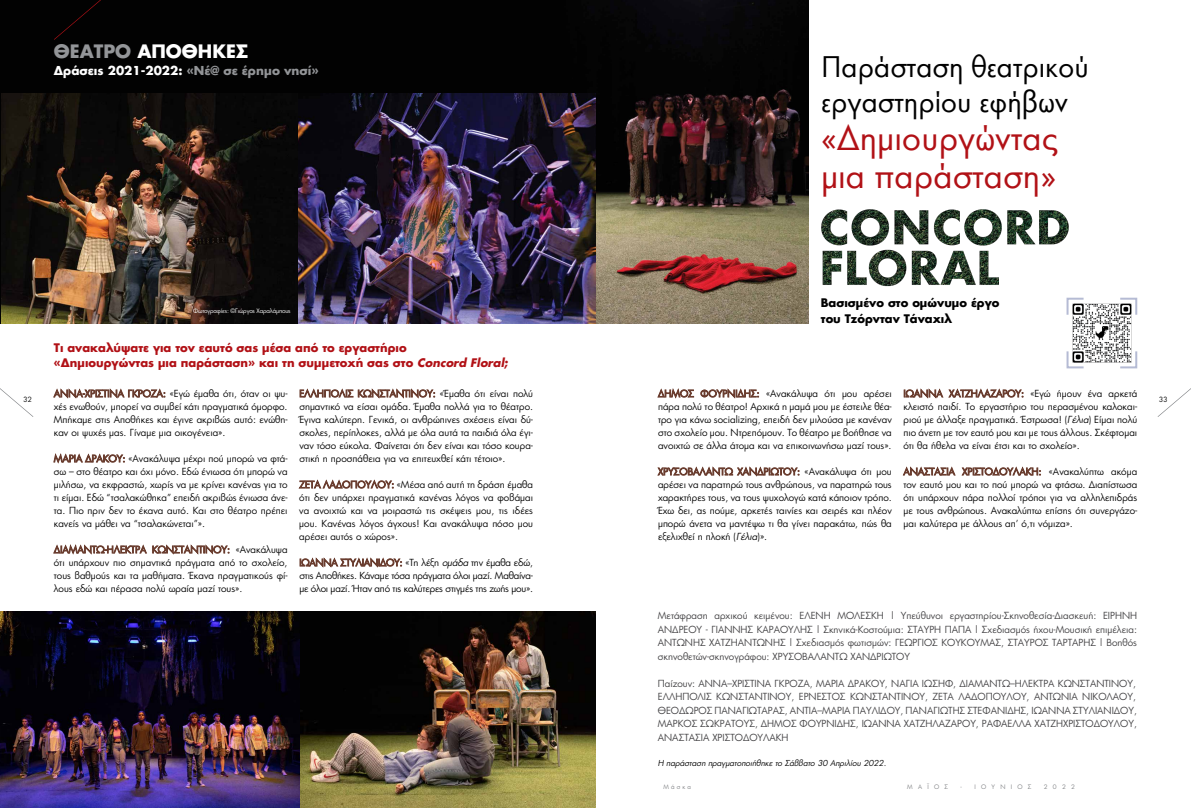
<style>
.page{position:relative;width:1191px;height:808px;background:#fff}
.page>*{position:absolute;margin:0;border:0;box-sizing:border-box;transform-origin:0 0}
.t1{font:37px/38px "Wuerth";color:#b11116}
.t2{font:31px/35px "Wuerth";color:#000}
.t3{font:700 18px "PF Futura Neu";color:#fff}
.t4{font:700 12px "PF Futura Neu";color:#fff}
.t5{font:700 11.5px/15px "PF Futura Neu";color:#b11116}
.t6{font:700 11.5px/16px "PF Futura Neu";color:#000}
.t7{font:9.5px/13px "PF Futura Neu";color:#000;text-align:justify}
.t8{font:9.5px/13.5px "PF Futura Neu";color:#414042;text-align:justify}
.t9{font:italic 8px "PF Futura Neu";color:#000}
.t10{font:7px "PF Futura Neu";color:#000}
.t11{font:6px "PF Futura Neu";letter-spacing:-.025em;color:#fff}
.t12{font:6px "PF Futura Neu";letter-spacing:.88em;color:#808285}
.s1{color:#939598}
.s2{font-style:italic}
.s3{color:#6a3d2f}
</style>
<div class="page">
<img style="left:0;top:0;width:808px;height:323px">
<img style="left:0;top:611px;width:596px;height:197px">
<img style="left:1px;top:94px;width:595px;height:229px">
<svg style="left:0;top:388px;width:33px;height:29px"></svg>
<svg style="left:1157px;top:388px;width:34px;height:29px"></svg>
<div style="left:54px;top:0;width:47px;height:40px;background:#020202"></div>
<img style="left:805px;top:197px;width:264px;height:105px">
<img style="left:1072px;top:303px;width:60px;height:60px">
<svg style="left:1065px;top:297px;width:20px;height:20px"></svg>
<svg style="left:1118px;top:297px;width:20px;height:20px"></svg>
<svg style="left:1118px;top:349px;width:20px;height:20px"></svg>
<svg style="left:1066px;top:349px;width:19px;height:20px"></svg>
<h3 class="t3" style="left:54px;top:39px;width:196px"><span class="s1">ΘΕΑΤΡΟ</span> ΑΠΟΘΉΚΕΣ</h3>
<p class="t4" style="left:54px;top:62px;width:266px">Δράσεις 2021-2022: <span class="s1">«Νέ@ σε έρημο νησί»</span></p>
<h2 class="t2" style="left:821px;top:48px;width:269px">Παράσταση θεατρικού εργαστηρίου εφήβων</h2>
<h1 class="t1" style="left:821px;top:117px;width:239px">«Δημιουργώντας μια παράσταση»</h1>
<p class="t10" style="left:23px;top:395px;width:10px">32</p>
<p class="t11" style="left:193px;top:307px;width:99px">Φωτογραφίες: ©Γιώργος Χαραλάμπους</p>
<p class="t5" style="left:54px;top:340px;width:456px">Τι ανακαλύψατε για τον εαυτό σας μέσα από το εργαστήριο «Δημιουργώντας μια παράσταση» και τη συμμετοχή σας στο <span class="s2">Concord Floral</span>;</p>
<p class="t7" style="left:54px;top:387px;width:235px"><span class="s3">ΆΝΝΑ-ΧΡΙΣΤΊΝΑ ΓΚΡΌΖΑ:</span> «Εγώ έμαθα ότι, όταν οι ψυ&shy;χές ενωθούν, μπορεί να συμβεί κάτι πραγματικά όμορφο.<br>Μπήκαμε στις Αποθήκες και έγινε ακριβώς αυτό: ενώθη&shy;καν οι ψυχές μας. Γίναμε μια οικογένεια».</p>
<p class="t7" style="left:54px;top:452px;width:235px"><span class="s3">ΜΑΡΊΑ ΔΡΆΚΟΥ:</span> «Ανακάλυψα μέχρι πού μπορώ να φτά&shy;σω – στο θέατρο και όχι μόνο. Εδώ ένιωσα ότι μπορώ να μιλήσω, να εκφραστώ, χωρίς να με κρίνει κανένας για το τι είμαι. Εδώ “τσαλακώθηκα” επειδή ακριβώς ένιωσα άνε&shy;τα. Πιο πριν δεν το έκανα αυτό. Και στο θέατρο πρέπει κανείς να μάθει να “τσαλακώνεται”».</p>
<p class="t7" style="left:54px;top:543px;width:235px"><span class="s3">ΔΙΑΜΆΝΤΩ-ΗΛΈΚΤΡΑ ΚΩΝΣΤΑΝΤΊΝΟΥ:</span> «Ανακάλυψα ότι υπάρχουν πιο σημαντικά πράγματα από το σχολείο, τους βαθμούς και τα μαθήματα. Έκανα πραγματικούς φί&shy;λους εδώ και πέρασα πολύ ωραία μαζί τους».</p>
<p class="t7" style="left:299px;top:387px;width:235px"><span class="s3">ΕΛΛΉΠΟΛΙΣ ΚΩΝΣΤΑΝΤΊΝΟΥ:</span> «Έμαθα ότι είναι πολύ σημαντικό να είσαι ομάδα. Έμαθα πολλά για το θέατρο.<br>Έγινα καλύτερη. Γενικά, οι ανθρώπινες σχέσεις είναι δύ&shy;σκολες, περίπλοκες, αλλά με όλα αυτά τα παιδιά όλα έγι&shy;ναν τόσο εύκολα. Φαίνεται ότι δεν είναι και τόσο κουρα&shy;στική η προσπάθεια για να επιτευχθεί κάτι τέτοιο».</p>
<p class="t7" style="left:299px;top:478px;width:235px"><span class="s3">ΖΈΤΑ ΛΑΔΟΠΟΎΛΟΥ:</span> «Μέσα από αυτή τη δράση έμαθα ότι δεν υπάρχει πραγματικά κανένας λόγος να φοβάμαι να ανοιχτώ και να μοιραστώ τις σκέψεις μου, τις ιδέες μου. Κανένας λόγος άγχους! Και ανακάλυψα πόσο μου αρέσει αυτός ο χώρος».</p>
<p class="t7" style="left:299px;top:556px;width:235px"><span class="s3">ΙΩΆΝΝΑ ΣΤΥΛΙΑΝΊΔΟΥ:</span> «Τη λέξη <span class="s2">ομάδα</span> την έμαθα εδώ, στις Αποθήκες. Κάναμε τόσα πράγματα όλοι μαζί. Μαθαίνα&shy;με όλοι μαζί. Ήταν από τις καλύτερες στιγμές της ζωής μου».</p>
<p class="t6" style="left:821px;top:295px;width:180px">Βασισμένο στο ομώνυμο έργο του Τζόρνταν Τάναχιλ</p>
<p class="t7" style="left:658px;top:387px;width:235px"><span class="s3">ΔΉΜΟΣ ΦΟΥΡΝΊΔΗΣ:</span> «Ανακάλυψα ότι μου αρέσει πάρα πολύ το θέατρο! Αρχικά η μαμά μου με έστειλε θέα&shy;τρο για κάνω socializing, επειδή δεν μιλούσα με κανέναν στο σχολείο μου. Ντρεπόμουν. Το θέατρο με βοήθησε να ανοιχτώ σε άλλα άτομα και να επικοινωνήσω μαζί τους».</p>
<p class="t7" style="left:658px;top:465px;width:235px"><span class="s3">ΧΡΥΣΟΒΑΛΆΝΤΩ ΧΑΝΔΡΙΏΤΟΥ:</span> «Ανακάλυψα ότι μου αρέσει να παρατηρώ τους ανθρώπους, να παρατηρώ τους χαρακτήρες τους, να τους ψυχολογώ κατά κάποιον τρόπο.<br>Έχω δει, ας πούμε, αρκετές ταινίες και σειρές και πλέον μπορώ άνετα να μαντέψω τι θα γίνει παρακάτω, πώς θα εξελιχθεί η πλοκή (<span class="s2">Γέλια</span>)».</p>
<p class="t7" style="left:903px;top:387px;width:235px"><span class="s3">ΙΩΆΝΝΑ ΧΑΤΖΗΛΑΖΆΡΟΥ:</span> «Εγώ ήμουν ένα αρκετά κλειστό παιδί. Το εργαστήριο του περασμένου καλοκαι&shy;ριού με άλλαξε πραγματικά. Έστρωσα! (<span class="s2">Γέλια</span>) Είμαι πολύ πιο άνετη με τον εαυτό μου και με τους άλλους. Σκέφτομαι ότι θα ήθελα να είναι έτσι και το σχολείο».</p>
<p class="t7" style="left:903px;top:465px;width:235px"><span class="s3">ΑΝΑΣΤΑΣΊΑ ΧΡΙΣΤΟΔΟΥΛΆΚΗ:</span> «Ανακαλύπτω ακόμα τον εαυτό μου και το πού μπορώ να φτάσω. Διαπίστωσα ότι υπάρχουν πάρα πολλοί τρόποι για να αλληλεπιδράς με τους ανθρώπους. Ανακαλύπτω επίσης ότι συνεργάζο&shy;μαι καλύτερα με άλλους απ’ ό,τι νόμιζα».</p>
<p class="t10" style="left:1158px;top:395px;width:10px">33</p>
<p class="t8" style="left:658px;top:609px;width:481px">Μετάφραση αρχικού κειμένου: ΕΛΈΝΗ ΜΟΛΈΣΚΗ | Υπεύθυνοι εργαστηρίου-Σκηνοθεσία-Διασκευή: ΕΙΡΉΝΗ ΑΝΔΡΈΟΥ - ΓΙΆΝΝΗΣ ΚΑΡΑΟΎΛΗΣ | Σκηνικά-Κοστούμια: ΣΤΑΎΡΗ ΠΑΠΆ | Σχεδιασμός ήχου-Μουσική επιμέλεια:<br>ΑΝΤΏΝΗΣ ΧΑΤΖΗΑΝΤΏΝΗΣ | Σχεδιασμός φωτισμών: ΓΕΏΡΓΙΟΣ ΚΟΥΚΟΥΜΆΣ, ΣΤΑΎΡΟΣ ΤΆΡΤΑΡΗΣ | Βοηθός σκηνοθετών-σκηνογράφου: ΧΡΥΣΟΒΑΛΆΝΤΩ ΧΑΝΔΡΙΏΤΟΥ</p>
<p class="t8" style="left:658px;top:676px;width:481px">Παίζουν: ΆΝΝΑ–ΧΡΙΣΤΊΝΑ ΓΚΡΌΖΑ, ΜΑΡΊΑ ΔΡΆΚΟΥ, ΝΆΓΙΑ ΙΩΣΉΦ, ΔΙΑΜΆΝΤΩ–ΗΛΈΚΤΡΑ ΚΩΝΣΤΑΝΤΊΝΟΥ, ΕΛΛΉΠΟΛΙΣ ΚΩΝΣΤΑΝΤΊΝΟΥ, ΕΡΝΈΣΤΟΣ ΚΩΝΣΤΑΝΤΊΝΟΥ, ΖΈΤΑ ΛΑΔΟΠΟΎΛΟΥ, ΑΝΤΩΝΊΑ ΝΙΚΟΛΆΟΥ, ΘΕΌΔΩΡΟΣ ΠΑΝΑΓΙΩΤΑΡΆΣ, ΆΝΤΙΑ–ΜΑΡΊΑ ΠΑΥΛΊΔΟΥ, ΠΑΝΑΓΙΏΤΗΣ ΣΤΕΦΑΝΊΔΗΣ, ΙΩΆΝΝΑ ΣΤΥΛΙΑΝΊΔΟΥ, ΜΆΡΚΟΣ ΣΩΚΡΆΤΟΥΣ, ΔΉΜΟΣ ΦΟΥΡΝΊΔΗΣ, ΙΩΆ ΝΝΑ ΧΑΤΖΗΛΑΖΆΡΟΥ, ΡΑΦΑΈΛΛΑ ΧΑΤΖΗΧΡΙΣΤΟΔΟΎΛΟΥ, ΑΝΑΣΤΑΣΊΑ ΧΡΙΣΤΟΔΟΥΛΆΚΗ</p>
<p class="t9" style="left:658px;top:757px;width:232px">Η παράσταση πραγματοποιήθηκε το Σάββατο 30 Απριλίου 2022.</p>
<p class="t12" style="left:663px;top:783px;width:29px">Μάσκα</p>
<p class="t12" style="left:907px;top:783px;width:42px">ΜΑΪΟΣ</p>
<p class="t12" style="left:960px;top:783px;width:72px">- ΙΟΥΝΙΟΣ</p>
<p class="t12" style="left:1044px;top:783px;width:33px">2022</p>
</div>
